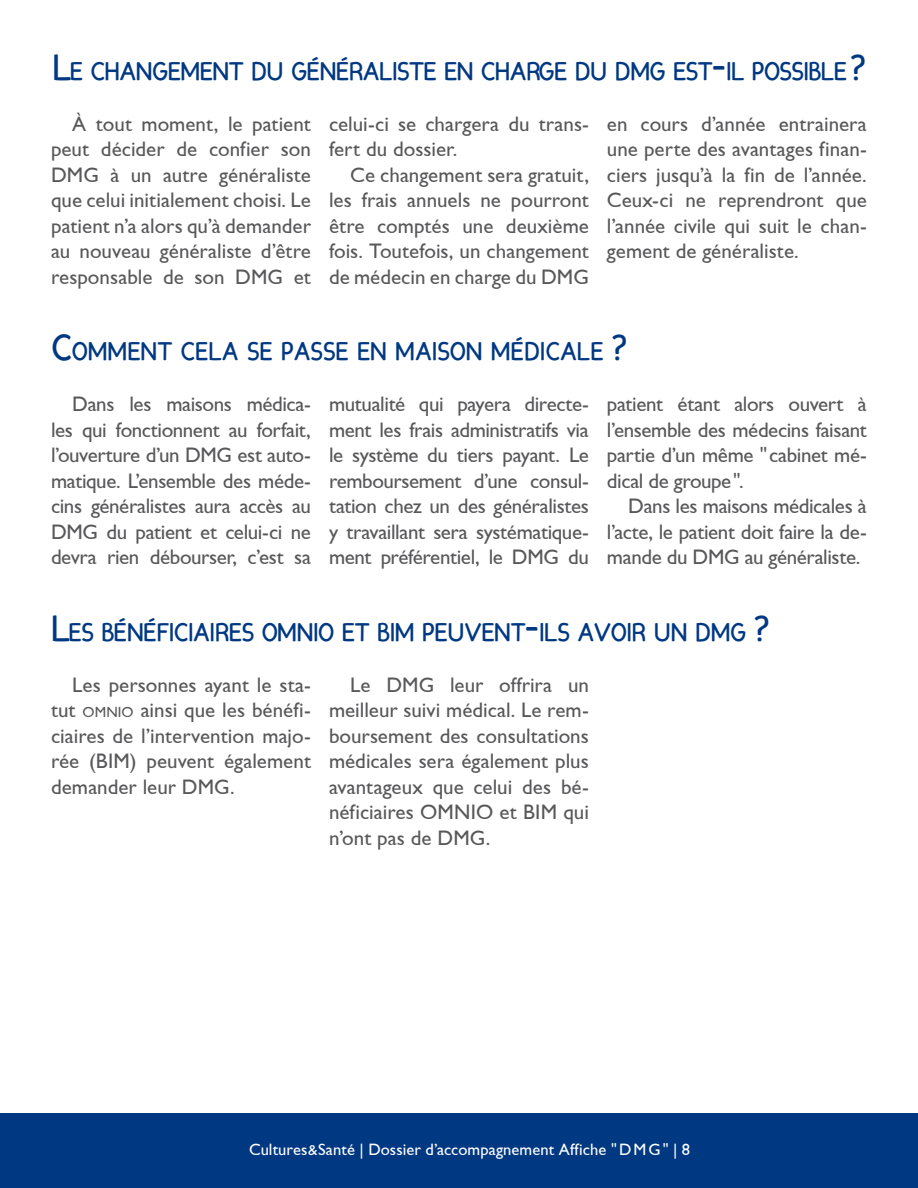
<style>
.page{position:relative;width:918px;height:1188px;background:#fff}
.page>*{position:absolute;margin:0;border:0;box-sizing:border-box;transform-origin:0 0}
.t1{font:700 25.2px "Candela";letter-spacing:-.015em;color:#003882}
.t2{font:21px/25.5px "Gill Sans";letter-spacing:-.005em;color:#58585a;text-align:justify}
.t3{font:16.5px "Gill Sans";letter-spacing:.005em;color:#fff}
.s1{font-size:36px}
.s2{font-size:14.7px}
.s3{font-style:inherit}
.s4{font-size:15px}
</style>
<div class="page">
<div style="left:0;top:1113px;width:918px;height:75px;background:#003882"></div>
<p class="t1" style="left:53px;top:54px;width:580px"><span class="s1">L</span>E CHANGEMENT DU GÉNÉRALISTE EN CHARGE DU DMG</p>
<p class="t1" style="left:673px;top:54px;width:195px">EST<span class="s1">-</span>IL POSSIBLE <span class="s1">?</span></p>
<p class="t2" style="left:51px;top:111px;width:261px;text-indent:21px">À tout moment, le patient peut décider de confier son DMG à un autre généraliste que celui initialement choisi. Le patient n’a alors qu’à demander au nouveau généraliste d’être responsable de son DMG et</p>
<p class="t2" style="left:329px;top:111px;width:261px">celui-ci se chargera du trans&shy;fert du dossier.</p>
<p class="t2" style="left:329px;top:162px;width:262px;text-indent:21px">Ce changement sera gratuit, les frais annuels ne pourront être comptés une deuxième fois. Toutefois, un changement de médecin en charge du DMG</p>
<p class="t2" style="left:607px;top:111px;width:261px">en cours d’année entrainera une perte des avantages finan&shy;ciers jusqu’à la fin de l’année.<br>Ceux-ci ne reprendront que l’année civile qui suit le chan&shy;gement de généraliste.</p>
<p class="t1" style="left:51px;top:335px;width:578px"><span class="s1">C</span>OMMENT CELA SE PASSE EN MAISON MÉDICALE <span class="s1">?</span></p>
<p class="t2" style="left:51px;top:391px;width:261px;text-indent:21px">Dans les maisons médica&shy;les qui fonctionnent au forfait, l’ouverture d’un DMG est auto&shy;matique. L’ensemble des méde&shy;cins généralistes aura accès au DMG du patient et celui-ci ne devra rien débourser, c’est sa</p>
<p class="t2" style="left:329px;top:391px;width:261px">mutualité qui payera directe&shy;ment les frais administratifs via le système du tiers payant. Le remboursement d’une consul&shy;tation chez un des généralistes y travaillant sera systématique&shy;ment préférentiel, le DMG du</p>
<p class="t2" style="left:607px;top:391px;width:261px">patient étant alors ouvert à l’ensemble des médecins faisant partie d’un même "cabinet mé&shy;dical de groupe".</p>
<p class="t2" style="left:607px;top:493px;width:261px;text-indent:21px">Dans les maisons médicales à l’acte, le patient doit faire la de&shy;mande du DMG au généraliste.</p>
<p class="t1" style="left:51px;top:616px;width:720px"><span class="s1">L</span>ES BÉNÉFICIAIRES OMNIO ET BIM PEUVENT<span class="s1">-</span>ILS AVOIR UN DMG <span class="s1">?</span></p>
<p class="t2" style="left:51px;top:672px;width:261px;text-indent:21px">Les personnes ayant le sta&shy;tut <span class="s2">OMNIO</span> ainsi que les bénéfi&shy;ciaires de l’intervention majo&shy;rée (BIM) peuvent également demander leur <span class="s3">DMG</span>.</p>
<p class="t2" style="left:329px;top:672px;width:262px;text-indent:21px">Le DMG leur offrira un meilleur suivi médical. Le rem&shy;boursement des consultations médicales sera également plus avantageux que celui des bé&shy;néficiaires OMNIO et BIM qui n’ont pas de DMG.</p>
<p class="t3" style="left:249px;top:1140px;width:443px">Cultures<span class="s4">&amp;</span>Santé | Dossier d’accompagnement Affiche "<span class="s3">DMG</span>" | 8</p>
</div>
